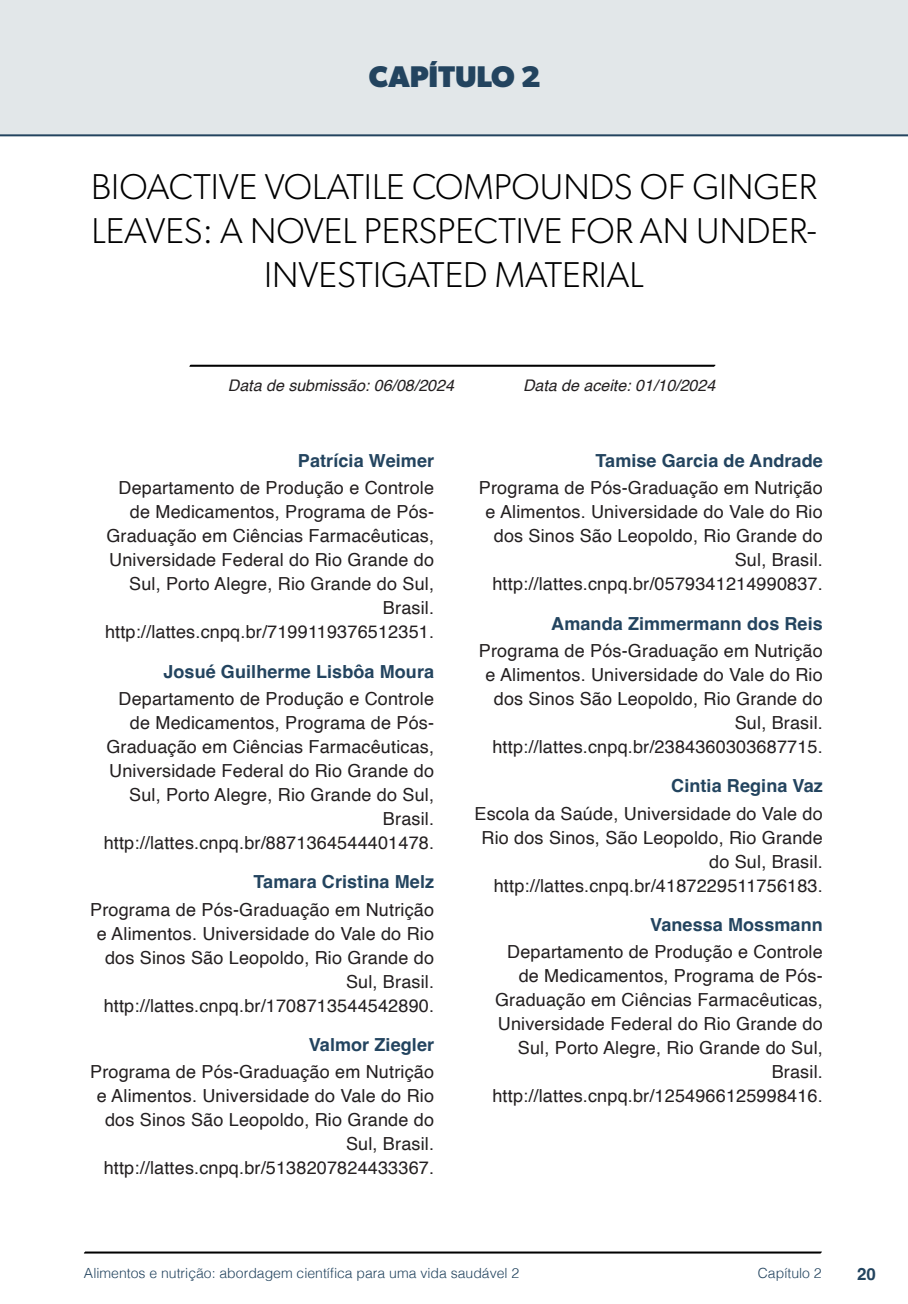
<style>
.page{position:relative;width:908px;height:1304px;background:#fff}
.page>*{position:absolute;margin:0;border:0;box-sizing:border-box;transform-origin:0 0}
.nome_artigos{font:300 36px/44px "Gibson";color:#000;text-align:center}
.capítulos{font:700 30px "Gibson";color:#23445f}
.info_autores{font:18px/24px "Helvetica";letter-spacing:.01em;color:#231f20;text-align:right}
.nome_autores{font:700 18px "Helvetica";letter-spacing:.005em;color:#23445f}
.t1{font:700 16.8px "Helvetica";color:#23445f}
.data{font:italic 16px "Helvetica";color:#231f20}
.t2{font:300 14px "Helvetica";color:#23445f}
</style>
<div class="page">
<svg style="left:84px;top:1251px;width:737px;height:3px;background:#515151"></svg>
<div style="left:0;top:0;width:907px;height:136px;background:#e2e7e9"></div>
<div style="left:44px;top:72px;width:68px;height:61px;background:#e2e7e9"></div>
<svg style="left:189px;top:364px;width:526px;height:3px;background:#4f4f4f"></svg>
<p class="capítulos" style="left:369px;top:58px;width:173px">CAPÍTULO 2</p>
<p class="nome_artigos" style="left:91px;top:164px;width:726px">BIOACTIVE VOLATILE COMPOUNDS OF GINGER<br>LEAVES: A NOVEL PERSPECTIVE FOR AN UNDER-<br>INVESTIGATED MATERIAL</p>
<p class="data" style="left:228px;top:373px;width:227px">Data de submissão: 06/08/2024</p>
<p class="data" style="left:523px;top:373px;width:194px">Data de aceite: 01/10/2024</p>
<p class="nome_autores" style="left:298px;top:450px;width:137px">Patrícia Weimer</p>
<p class="info_autores" style="left:106px;top:477px;width:329px">Departamento de Produção e Controle de Medicamentos, Programa de Pós-<br>Graduação em Ciências Farmacêuticas,<br>Universidade Federal do Rio Grande do<br>Sul, Porto Alegre, Rio Grande do Sul,<br>Brasil.</p>
<p class="info_autores" style="left:105px;top:621px;width:330px">http://lattes.cnpq.br/7199119376512351.</p>
<p class="nome_autores" style="left:163px;top:660px;width:272px">Josué Guilherme Lisbôa Moura</p>
<p class="info_autores" style="left:106px;top:687px;width:329px">Departamento de Produção e Controle de Medicamentos, Programa de Pós-<br>Graduação em Ciências Farmacêuticas,<br>Universidade Federal do Rio Grande do<br>Sul, Porto Alegre, Rio Grande do Sul,<br>Brasil.</p>
<p class="info_autores" style="left:104px;top:831px;width:332px">http://lattes.cnpq.br/8871364544401478.</p>
<p class="nome_autores" style="left:253px;top:871px;width:182px">Tamara Cristina Melz</p>
<p class="info_autores" style="left:90px;top:898px;width:345px">Programa de Pós-Graduação em Nutrição e Alimentos. Universidade do Vale do Rio dos Sinos São Leopoldo, Rio Grande do<br>Sul, Brasil.</p>
<p class="info_autores" style="left:104px;top:994px;width:332px">http://lattes.cnpq.br/1708713544542890.</p>
<p class="nome_autores" style="left:308px;top:1034px;width:127px">Valmor Ziegler</p>
<p class="info_autores" style="left:90px;top:1061px;width:345px">Programa de Pós-Graduação em Nutrição e Alimentos. Universidade do Vale do Rio dos Sinos São Leopoldo, Rio Grande do<br>Sul, Brasil.</p>
<p class="info_autores" style="left:104px;top:1157px;width:332px">http://lattes.cnpq.br/5138207824433367.</p>
<p class="nome_autores" style="left:595px;top:450px;width:229px">Tamise Garcia de Andrade</p>
<p class="info_autores" style="left:478px;top:477px;width:345px">Programa de Pós-Graduação em Nutrição e Alimentos. Universidade do Vale do Rio dos Sinos São Leopoldo, Rio Grande do<br>Sul, Brasil.</p>
<p class="info_autores" style="left:492px;top:573px;width:332px">http://lattes.cnpq.br/0579341214990837.</p>
<p class="nome_autores" style="left:551px;top:612px;width:273px">Amanda Zimmermann dos Reis</p>
<p class="info_autores" style="left:478px;top:639px;width:345px">Programa de Pós-Graduação em Nutrição e Alimentos. Universidade do Vale do Rio dos Sinos São Leopoldo, Rio Grande do<br>Sul, Brasil.</p>
<p class="info_autores" style="left:492px;top:735px;width:332px">http://lattes.cnpq.br/2384360303687715.</p>
<p class="nome_autores" style="left:671px;top:775px;width:153px">Cintia Regina Vaz</p>
<p class="info_autores" style="left:474px;top:802px;width:349px">Escola da Saúde, Universidade do Vale do<br>Rio dos Sinos, São Leopoldo, Rio Grande do Sul, Brasil.</p>
<p class="info_autores" style="left:493px;top:874px;width:330px">http://lattes.cnpq.br/4187229511756183.</p>
<p class="nome_autores" style="left:650px;top:914px;width:174px">Vanessa Mossmann</p>
<p class="info_autores" style="left:495px;top:941px;width:329px">Departamento de Produção e Controle de Medicamentos, Programa de Pós-<br>Graduação em Ciências Farmacêuticas,<br>Universidade Federal do Rio Grande do<br>Sul, Porto Alegre, Rio Grande do Sul,<br>Brasil.</p>
<p class="info_autores" style="left:492px;top:1085px;width:332px">http://lattes.cnpq.br/1254966125998416.</p>
<p class="t2" style="left:84px;top:1261px;width:436px">Alimentos e nutrição: abordagem científica para uma vida saudável 2</p>
<p class="t2" style="left:757px;top:1261px;width:65px">Capítulo 2</p>
<p class="t1" style="left:856px;top:1264px;width:20px">20</p>
</div>
